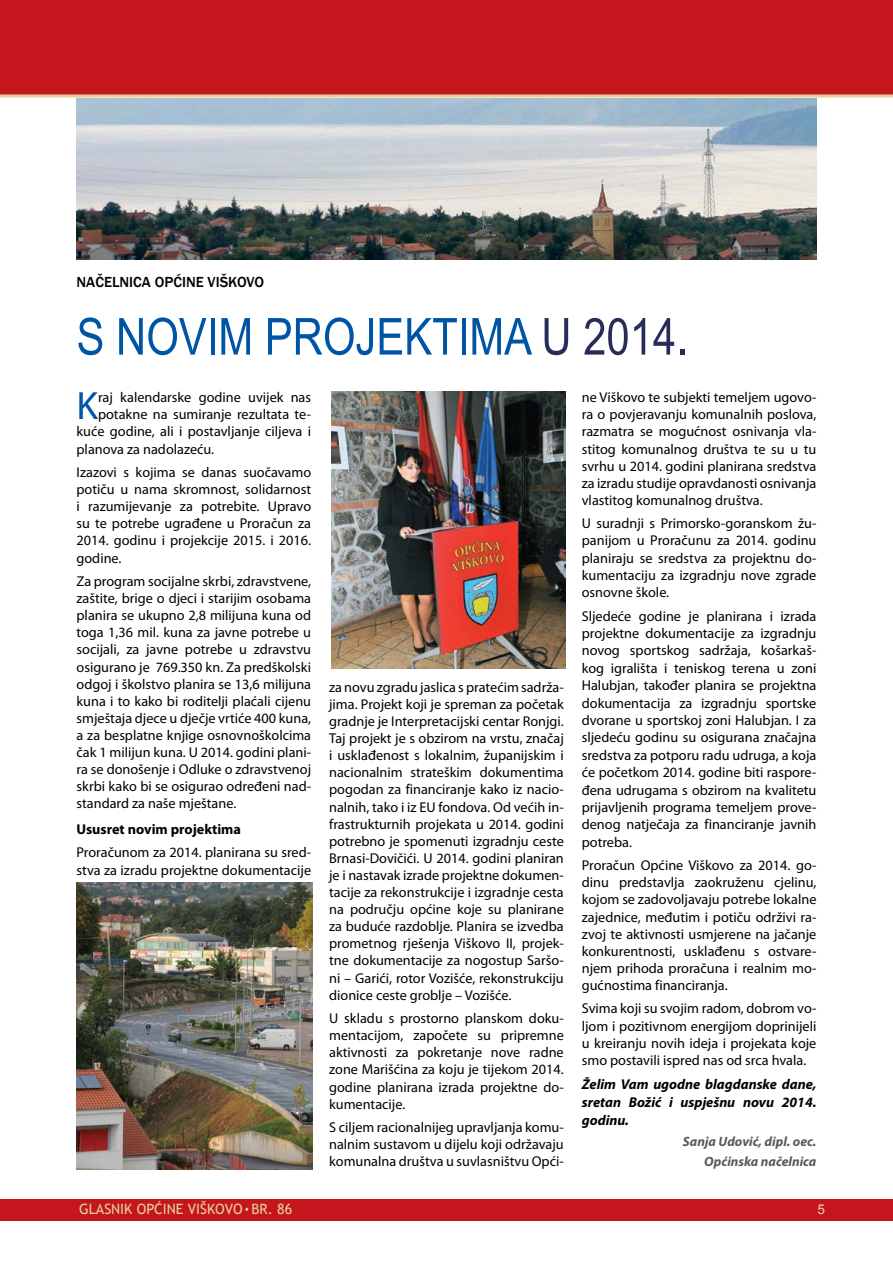
<style>
.page{position:relative;width:893px;height:1263px;background:#fff}
.page>*{position:absolute;margin:0;border:0;box-sizing:border-box;transform-origin:0 0}
.t1{font:51px "Arial Narrow";color:#0054a6}
.t2{font:39.6px "Myriad Pro";color:#0054a6}
.t3{font:500 15px "Franklin Gothic";color:#000}
.t4{font:14.25px/17.1px "Myriad Pro";color:#000;text-align:justify}
.t5{font:italic 700 14.25px/18px "Myriad Pro";color:#000;text-align:justify}
.t6{font:14.25px "Trebuchet MS";color:#e4d09b}
.t7{font:700 14.25px "Myriad Pro";color:#000}
.t8{font:italic 700 13.5px/19.8px "Myriad Pro";color:#58595b;text-align:right}
.t9{font:13.5px "Arial";color:#e9d7ad}
.s1{color:#282c59}
</style>
<div class="page">
<div style="left:0;top:1200px;width:893px;height:21px;background:#c4161c"></div>
<div style="left:0;top:0;width:893px;height:94px;background:#c4161c"></div>
<hr style="left:0;top:95px;width:893px;height:3px;background:#e4d09b">
<img style="left:331px;top:392px;width:234px;height:276px">
<img style="left:77px;top:98px;width:739px;height:161px">
<img style="left:77px;top:882px;width:235px;height:287px">
<p class="t3" style="left:77px;top:273px;width:189px">NAČELNICA OPĆINE VIŠKOVO</p>
<h1 class="t1" style="left:77px;top:299px;width:613px">S NOVIM PROJEKTIMA <span class="s1">U 2014.</span></h1>
<h2 class="t2" style="left:77px;top:382px;width:23px">K</h2>
<p class="t4" style="left:98px;top:389px;width:215px">raj kalendarske godine uvijek nas</p>
<p class="t4" style="left:98px;top:406px;width:215px">potakne na sumiranje rezultata te-</p>
<p class="t4" style="left:77px;top:423px;width:236px">kuće godine, ali i postavljanje ciljeva i</p>
<p class="t4" style="left:77px;top:440px;width:139px">planova za nadolazeću.</p>
<p class="t4" style="left:77px;top:463px;width:236px">Izazovi s kojima se danas suočavamo potiču u nama skromnost, solidarnost i razumijevanje za potrebite. Upravo su te potrebe ugrađene u Proračun za 2014. godinu i projekcije 2015. i 2016. godine.</p>
<p class="t4" style="left:77px;top:572px;width:236px">Za program socijalne skrbi, zdravstvene, zaštite, brige o djeci i starijim osobama planira se ukupno 2,8 milijuna kuna od toga 1,36 mil. kuna za javne potrebe u socijali, za javne potrebe u zdravstvu osigurano je 769.350 kn. Za predškolski odgoj i školstvo planira se 13,6 milijuna kuna i to kako bi roditelji plaćali cijenu smještaja djece u dječje vrtiće 400 kuna, a za besplatne knjige osnovnoškolcima čak 1 milijun kuna. U 2014. godini plani&shy;ra se donošenje i Odluke o zdravstvenoj skrbi kako bi se osigurao određeni nad&shy;standard za naše mještane.</p>
<p class="t7" style="left:77px;top:820px;width:166px">Ususret novim projektima</p>
<p class="t4" style="left:77px;top:844px;width:236px">Proračunom za 2014. planirana su sred&shy;stva za izradu projektne dokumentacije</p>
<p class="t4" style="left:329px;top:678px;width:236px">za novu zgradu jaslica s pratećim sadrža&shy;jima. Projekt koji je spreman za početak gradnje je Interpretacijski centar Ronjgi.<br>Taj projekt je s obzirom na vrstu, značaj i usklađenost s lokalnim, županijskim i nacionalnim strateškim dokumentima pogodan za financiranje kako iz nacio&shy;nalnih, tako i iz EU fondova. Od većih in&shy;frastrukturnih projekata u 2014. godini potrebno je spomenuti izgradnju ceste Brnasi-Dovičići. U 2014. godini planiran je i nastavak izrade projektne dokumen&shy;tacije za rekonstrukcije i izgradnje cesta na području općine koje su planirane za buduće razdoblje. Planira se izvedba prometnog rješenja Viškovo II, projek&shy;tne dokumentacije za nogostup Saršo&shy;ni – Garići, rotor Vozišće, rekonstrukciju dionice ceste groblje – Vozišće.</p>
<p class="t4" style="left:329px;top:1009px;width:236px">U skladu s prostorno planskom doku&shy;mentacijom, započete su pripremne aktivnosti za pokretanje nove radne zone Marišćina za koju je tijekom 2014. godine planirana izrada projektne do&shy;kumentacije.</p>
<p class="t4" style="left:329px;top:1118px;width:236px">S ciljem racionalnijeg upravljanja komu&shy;nalnim sustavom u dijelu koji održavaju komunalna društva u suvlasništvu Opći-</p>
<p class="t4" style="left:582px;top:389px;width:236px">ne Viškovo te subjekti temeljem ugovo&shy;ra o povjeravanju komunalnih poslova, razmatra se mogućnost osnivanja vla&shy;stitog komunalnog društva te su u tu svrhu u 2014. godini planirana sredstva za izradu studije opravdanosti osnivanja vlastitog komunalnog društva.</p>
<p class="t4" style="left:582px;top:515px;width:236px">U suradnji s Primorsko-goranskom žu&shy;panijom u Proračunu za 2014. godinu planiraju se sredstva za projektnu do&shy;kumentaciju za izgradnju nove zgrade osnovne škole.</p>
<p class="t4" style="left:582px;top:607px;width:236px">Sljedeće godine je planirana i izrada projektne dokumentacije za izgradnju novog sportskog sadržaja, košarkaš&shy;kog igrališta i teniskog terena u zoni Halubjan, također planira se projektna dokumentacija za izgradnju sportske dvorane u sportskoj zoni Halubjan. I za sljedeću godinu su osigurana značajna sredstva za potporu radu udruga, a koja će početkom 2014. godine biti raspore&shy;đena udrugama s obzirom na kvalitetu prijavljenih programa temeljem prove&shy;denog natječaja za financiranje javnih potreba.</p>
<p class="t4" style="left:582px;top:857px;width:236px">Proračun Općine Viškovo za 2014. go&shy;dinu predstavlja zaokruženu cjelinu, kojom se zadovoljavaju potrebe lokalne zajednice, međutim i potiču održivi ra&shy;zvoj te aktivnosti usmjerene na jačanje konkurentnosti, usklađenu s ostvare&shy;njem prihoda proračuna i realnim mo&shy;gućnostima financiranja.</p>
<p class="t4" style="left:582px;top:1000px;width:236px">Svima koji su svojim radom, dobrom vo&shy;ljom i pozitivnom energijom doprinijeli u kreiranju novih ideja i projekata koje smo postavili ispred nas od srca hvala.</p>
<p class="t5" style="left:582px;top:1075px;width:236px">Želim Vam ugodne blagdanske dane, sretan Božić i uspješnu novu 2014. godinu.</p>
<p class="t8" style="left:683px;top:1131px;width:135px">Sanja Udović, dipl. oec.<br>Općinska načelnica</p>
<p class="t6" style="left:79px;top:1200px;width:146px">GLASNIK OPĆINE VIŠKOVO</p>
<p class="t6" style="left:251px;top:1200px;width:42px">BR. 86</p>
<p class="t9" style="left:817px;top:1200px;width:9px">5</p>
</div>
